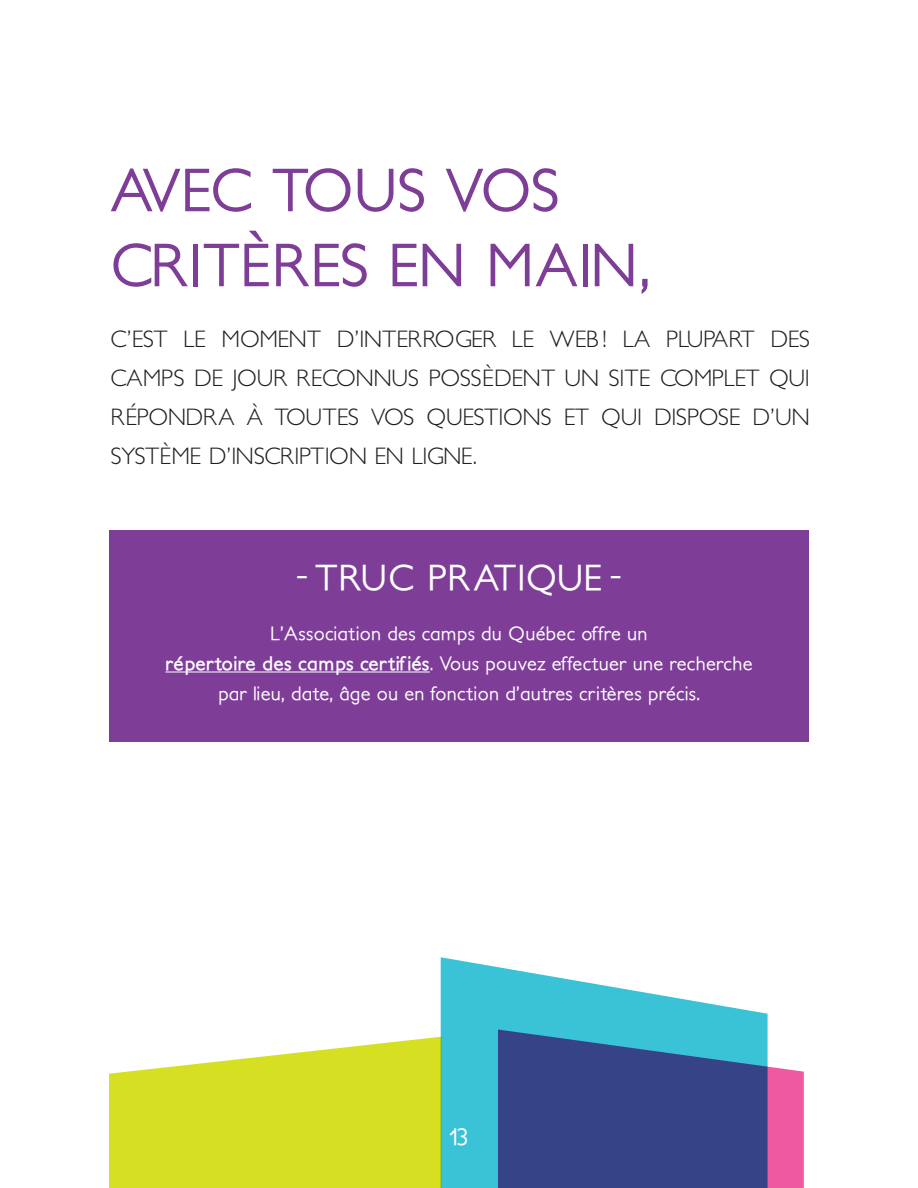
<style>
.page{position:relative;width:918px;height:1188px;background:#fff}
.page>*{position:absolute;margin:0;border:0;box-sizing:border-box;transform-origin:0 0}
.t1{font:500 60px/75px "Petita";letter-spacing:-.01em;color:#7e3e98}
.t2{font:500 36.3px "Petita";letter-spacing:.01em;color:#fff}
.t3{font:300 24px/39px "Petita";letter-spacing:-.015em;color:#231f20;text-align:justify}
.t4{font:500 24px "Petita";color:#fff}
.t5{font:500 19.5px/30px "Petita";letter-spacing:.015em;color:#fff;text-align:center}
.s1{font-weight:700}
</style>
<div class="page">
<svg style="left:109px;top:1037px;width:332px;height:151px;background:#dae23c"></svg>
<svg style="left:441px;top:957px;width:327px;height:231px;fill:#3ac2d7"></svg>
<svg style="left:498px;top:1030px;width:306px;height:158px;background:#4c5794"></svg>
<div style="left:109px;top:530px;width:700px;height:212px;background:#7e3e98"></div>
<hr style="left:165px;top:672px;width:265px;height:1px;background:#fff">
<h1 class="t1" style="left:111px;top:154px;width:541px">AVEC TOUS VOS<br>CRITÈRES EN MAIN,</h1>
<p class="t3" style="left:111px;top:320px;width:701px">C’EST LE MOMENT D’INTERROGER LE WEB ! LA PLUPART DES CAMPS DE JOUR RECONNUS POSSÈDENT UN SITE COMPLET QUI RÉPONDRA À TOUTES VOS QUESTIONS ET QUI DISPOSE D’UN SYSTÈME D’INSCRIPTION EN LIGNE.</p>
<h2 class="t2" style="left:296px;top:556px;width:327px">- TRUC PRATIQUE -</h2>
<p class="t5" style="left:165px;top:619px;width:589px">L’Association des camps du Québec offre un<br><span class="s1">répertoire des camps certifiés</span>. Vous pouvez effectuer une recherche par lieu, date, âge ou en fonction d’autres critères précis.</p>
<p class="t4" style="left:449px;top:1122px;width:21px">13</p>
</div>
